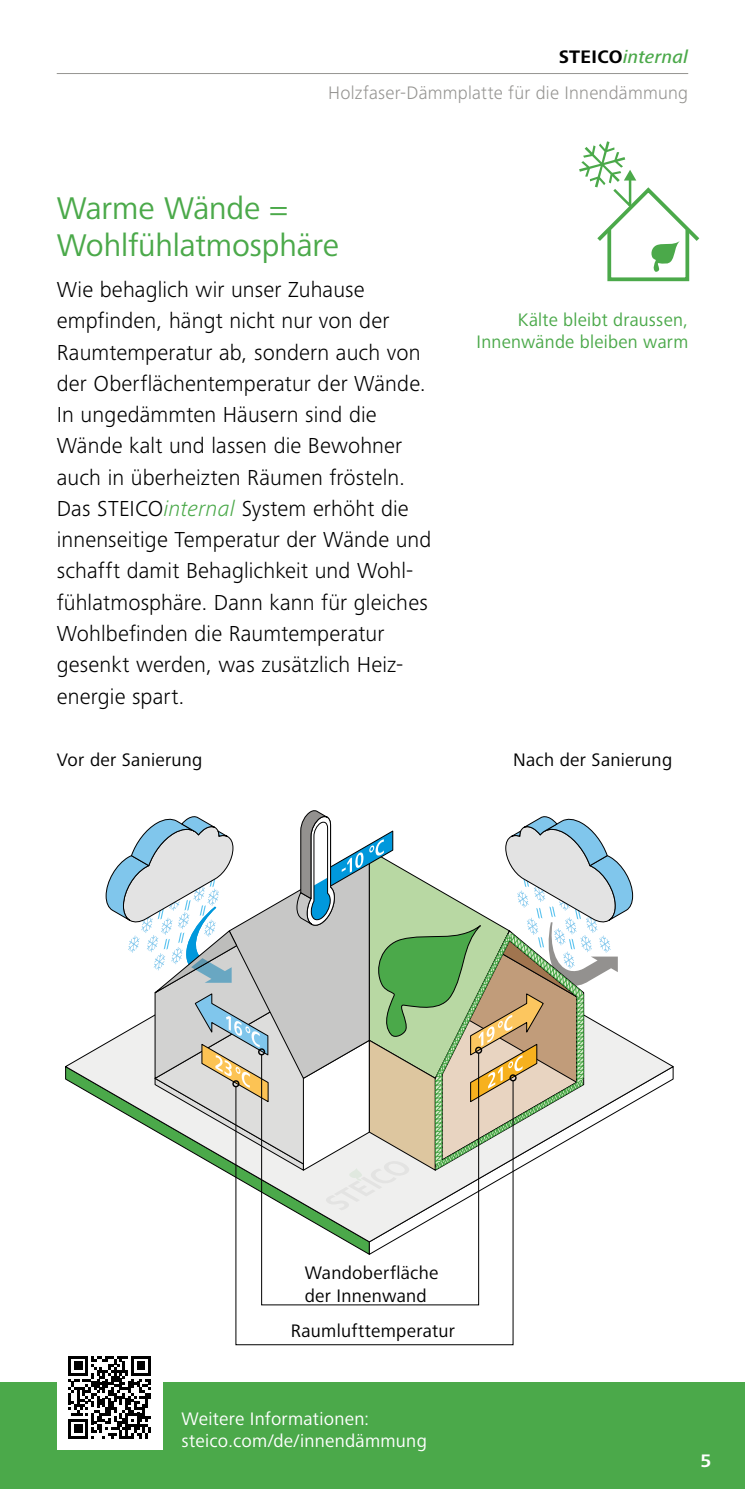
<style>
.page{position:relative;width:745px;height:1489px;background:#fff}
.page>*{position:absolute;margin:0;border:0;box-sizing:border-box;transform-origin:0 0}
.t1{font:32.5px/37.5px "Frutiger Next LTW1 G";letter-spacing:-.005em;color:#4ba94a}
.t2{font:300 22.5px/31.2px "Frutiger Next LTW1 G";letter-spacing:.005em;color:#000}
.t3{font:18.75px/22.5px "Frutiger Next LTW1 G";letter-spacing:.015em;color:#000}
.t4{font:18.75px/22.5px "Frutiger Next LTW1 G";letter-spacing:.015em;color:#fff}
.t5{font:18.75px/22.5px "Frutiger Next LTW1 G";letter-spacing:.015em;color:#4ba94a;text-align:right}
.t6{font:300 18.75px "Frutiger Next LTW1 G";letter-spacing:.01em;color:#959491}
.t7{font:italic 500 18.75px "Frutiger Next LTW1 G";letter-spacing:.02em;color:#4ba94a}
.t8{font:700 18.75px "Frutiger Next LTW1 G";color:#fff}
.s1{font-weight:700;font-style:normal;color:#000}
.s2{font-style:italic;color:#4ba94a}
</style>
<div class="page">
<div style="left:0;top:1382px;width:744px;height:106px;background:#4ba94a"></div>
<div style="left:607px;top:228px;width:81px;height:53px;border:4px solid #4ba94a"></div>
<svg style="left:579px;top:141px;width:121px;height:131px"></svg>
<div style="left:57px;top:1344px;width:105px;height:105px;background:#fff"></div>
<svg style="left:68px;top:1356px;width:83px;height:82px"></svg>
<hr style="left:57px;top:73px;width:630px;height:1px;background:#959491">
<svg style="left:65px;top:893px;width:609px;height:349px"></svg>
<svg style="left:105px;top:810px;width:528px;height:400px"></svg>
<svg style="left:235px;top:1079px;width:278px;height:266px"></svg>
<div style="left:509px;top:1074px;width:7px;height:7px;border:1px solid #000;border-radius:50%"></div>
<div style="left:232px;top:1080px;width:7px;height:7px;border:1px solid #000;border-radius:50%"></div>
<svg style="left:261px;top:1052px;width:218px;height:253px"></svg>
<div style="left:475px;top:1046px;width:7px;height:7px;border:1px solid #000;border-radius:50%"></div>
<div style="left:258px;top:1048px;width:7px;height:7px;border:1px solid #000;border-radius:50%"></div>
<p class="t7" style="left:558px;top:46px;width:131px"><span class="s1">STEICO</span>internal</p>
<p class="t6" style="left:328px;top:82px;width:361px">Holzfaser-Dämmplatte für die Innendämmung</p>
<h1 class="t1" style="left:57px;top:190px;width:283px">Warme Wände =<br>Wohlfühlatmosphäre</h1>
<p class="t2" style="left:57px;top:274px;width:376px">Wie behaglich wir unser Zuhause empfinden, hängt nicht nur von der Raumtemperatur ab, sondern auch von der Oberflächentemperatur der Wände.<br>In ungedämmten Häusern sind die Wände kalt und lassen die Bewohner auch in überheizten Räumen frösteln.<br>Das STEICO<span class="s2">internal</span> System erhöht die innenseitige Temperatur der Wände und schafft damit Behaglichkeit und Wohl&shy;fühlatmosphäre. Dann kann für gleiches Wohlbefinden die Raumtemperatur gesenkt werden, was zusätzlich Heiz&shy;energie spart.</p>
<p class="t3" style="left:57px;top:749px;width:147px">Vor der Sanierung</p>
<p class="t5" style="left:476px;top:309px;width:213px">Kälte bleibt draussen,<br>Innenwände bleiben warm</p>
<p class="t3" style="left:512px;top:749px;width:160px">Nach der Sanierung</p>
<p class="t3" style="left:304px;top:1261px;width:135px">Wandoberfläche der Innenwand</p>
<p class="t3" style="left:291px;top:1320px;width:165px">Raumlufttemperatur</p>
<p class="t4" style="left:181px;top:1407px;width:246px">Weitere Informationen: steico.com/de/innendämmung</p>
<p class="t8" style="left:700px;top:1449px;width:13px">5</p>
</div>
